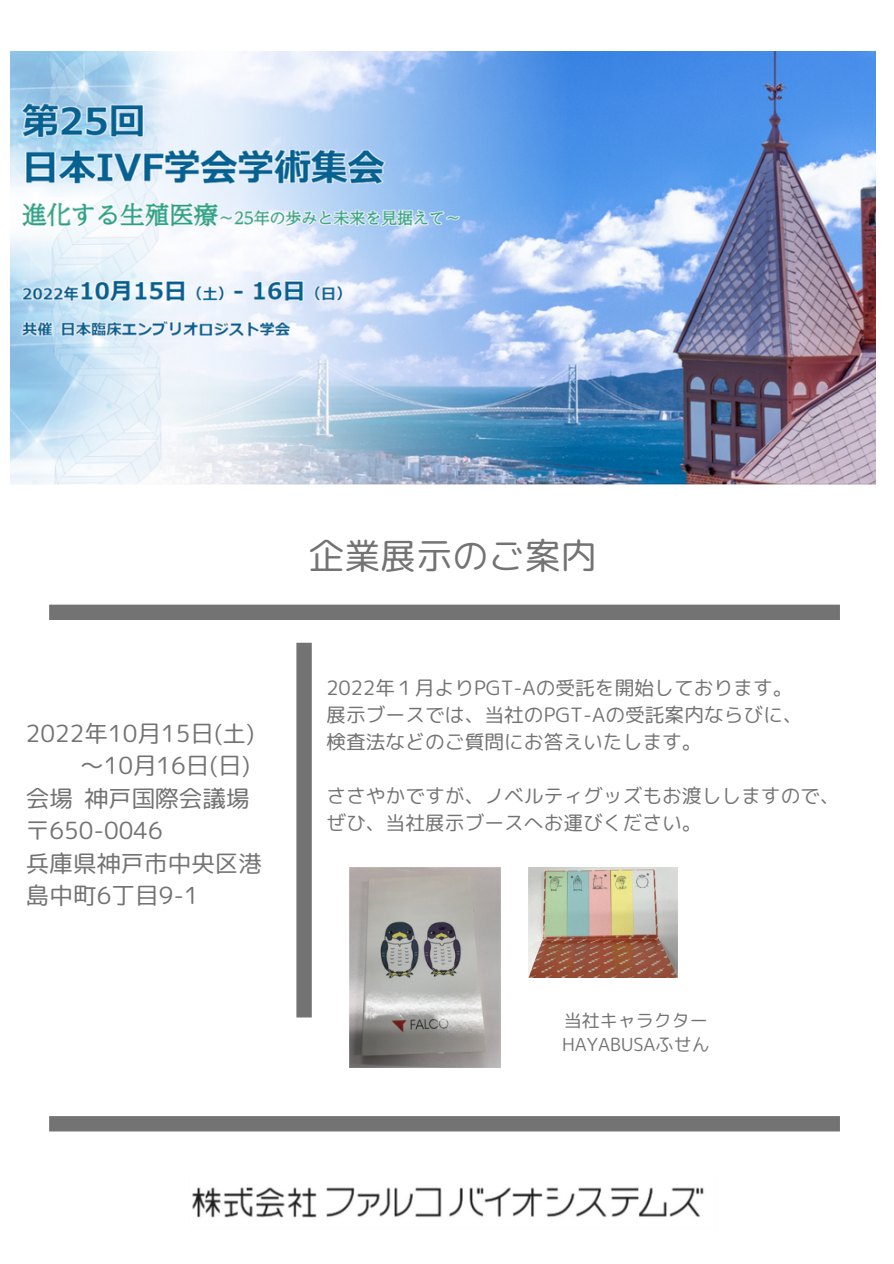
<style>
.page{position:relative;width:894px;height:1264px;background:#fff}
.page>*{position:absolute;margin:0;border:0;box-sizing:border-box;transform-origin:0 0}
.t1{font:36px "rounded mplus 1 p regular";color:#737373}
.t2{font:23.55px "rounded mplus 1 p regular";color:#737373}
.t3{font:19.8px/27.2px "rounded mplus 1 p regular";color:#737373}
.t4{font:18px/24.8px "rounded mplus 1 p regular";color:#737373}
</style>
<div class="page">
<div style="left:49px;top:604px;width:790px;height:16px;background:#737373"></div>
<svg style="left:296px;top:642px;width:16px;height:375px;background:#787878"></svg>
<div style="left:49px;top:1116px;width:790px;height:15px;background:#737373"></div>
<img style="left:10px;top:51px;width:865px;height:434px">
<img style="left:528px;top:867px;width:149px;height:110px">
<img style="left:349px;top:867px;width:151px;height:200px">
<img style="left:192px;top:1187px;width:512px;height:31px">
<p class="t2" style="left:26px;top:716px;width:230px">2022年10月15日(土)</p>
<p class="t2" style="left:80px;top:748px;width:172px">～10月16日(日)</p>
<p class="t2" style="left:26px;top:781px;width:225px">会場神戸国際会議場</p>
<p class="t2" style="left:26px;top:813px;width:138px">〒650-0046</p>
<p class="t2" style="left:26px;top:846px;width:238px">兵庫県神戸市中央区港</p>
<p class="t2" style="left:26px;top:878px;width:174px">島中町6丁目9-1</p>
<h1 class="t1" style="left:308px;top:530px;width:290px">企業展示のご案内</h1>
<p class="t3" style="left:326px;top:673px;width:478px">2022年１月よりPGT-Aの受託を開始しております。展示ブースでは、当社のPGT-Aの受託案内ならびに、検査法などのご質問にお答えいたします。</p>
<p class="t3" style="left:326px;top:782px;width:515px">ささやかですが、ノベルティグッズもお渡ししますので、ぜひ、当社展示ブースへお運びください。</p>
<p class="t4" style="left:562px;top:1007px;width:149px">当社キャラクター<br>HAYABUSAふせん</p>
</div>
